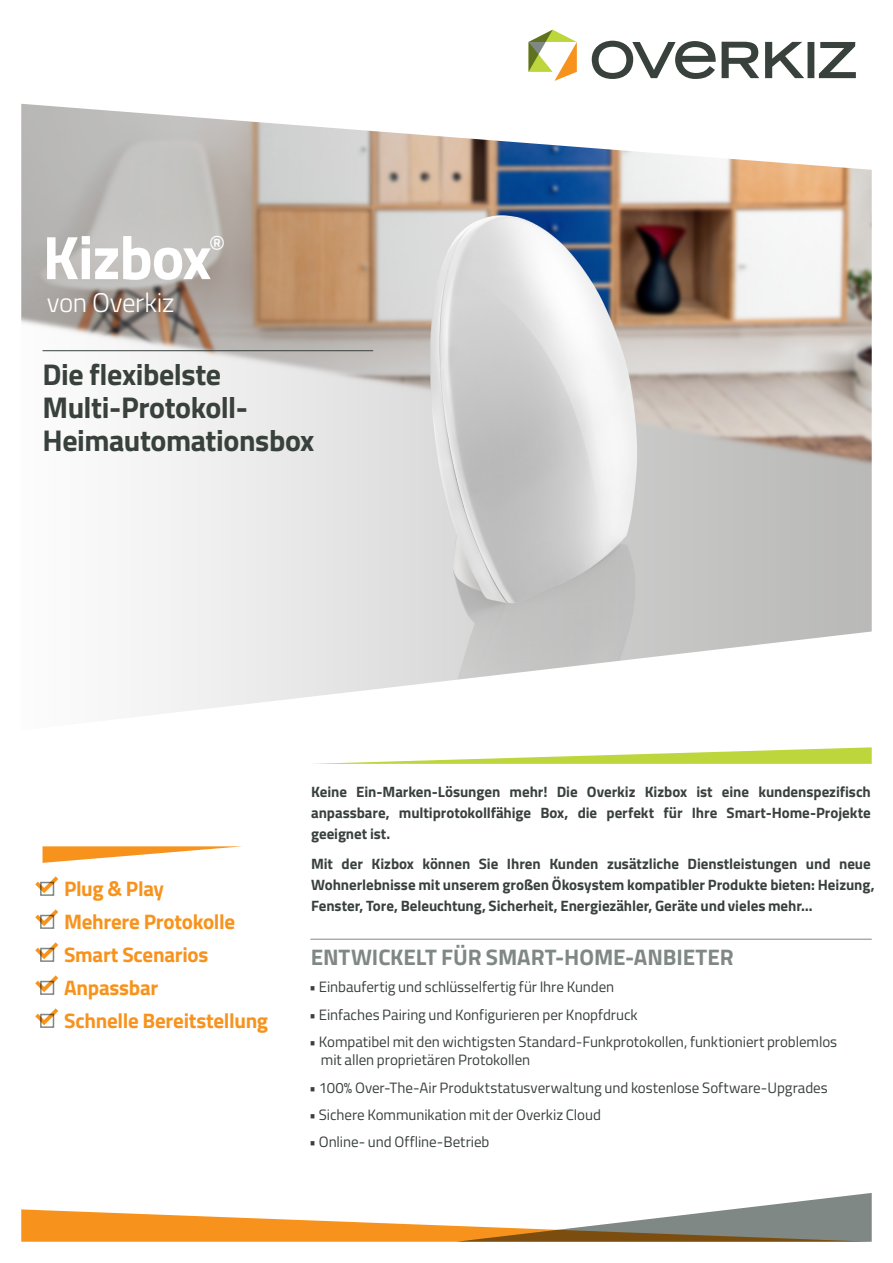
<style>
.page{position:relative;width:893px;height:1263px;background:#fff}
.page>*{position:absolute;margin:0;border:0;box-sizing:border-box;transform-origin:0 0}
.t1{font:700 61.5px "Titillium Web";letter-spacing:-.02em;color:#fff}
.t2{font:700 30px/33px "Titillium Web";letter-spacing:-.015em;color:#39413d}
.t3{font:300 27px "Titillium Web";letter-spacing:-.015em;color:#fff}
.t4{font:25.8px "Titillium Web";color:#fff}
.t5{font:700 22.5px "Titillium Web";letter-spacing:-.005em;color:#7f8884}
.t6{font:700 21px "Titillium Web";letter-spacing:-.015em;color:#f7931d}
.t7{font:700 15px/21px "Titillium Web";letter-spacing:-.005em;color:#39413d;text-align:justify}
.t8{font:15px/18px "Titillium Web";letter-spacing:-.005em;color:#39413d}
</style>
<div class="page">
<img style="left:21px;top:104px;width:851px;height:612px">
<hr style="left:310px;top:939px;width:562px;height:1px;background:#7f8884">
<svg style="left:312px;top:747px;width:560px;height:17px"></svg>
<svg style="left:592px;top:41px;width:264px;height:38px"></svg>
<svg style="left:528px;top:30px;width:49px;height:51px"></svg>
<svg style="left:21px;top:1193px;width:851px;height:49px"></svg>
<hr style="left:43px;top:350px;width:330px;height:1px;background:#39413d">
<svg style="left:43px;top:846px;width:199px;height:17px"></svg>
<div style="left:40px;top:882px;width:14px;height:14px;border:2px solid #7f8884"></div>
<div style="left:40px;top:915px;width:14px;height:14px;border:2px solid #7f8884"></div>
<div style="left:40px;top:948px;width:14px;height:14px;border:2px solid #7f8884"></div>
<div style="left:40px;top:981px;width:14px;height:14px;border:2px solid #7f8884"></div>
<div style="left:40px;top:1014px;width:14px;height:14px;border:2px solid #7f8884"></div>
<svg style="left:35px;top:876px;width:24px;height:19px"></svg>
<svg style="left:35px;top:909px;width:24px;height:19px"></svg>
<svg style="left:35px;top:942px;width:24px;height:19px"></svg>
<svg style="left:35px;top:975px;width:24px;height:19px"></svg>
<svg style="left:35px;top:1008px;width:24px;height:19px"></svg>
<p class="t1" style="left:43px;top:211px;width:170px">Kizbox</p>
<p class="t4" style="left:209px;top:226px;width:18px">®</p>
<p class="t3" style="left:47px;top:282px;width:129px">von Overkiz</p>
<p class="t2" style="left:43px;top:357px;width:273px">Die flexibelste<br>Multi-Protokoll-<br>Heimautomationsbox</p>
<p class="t6" style="left:64px;top:872px;width:102px">Plug &amp; Play</p>
<p class="t6" style="left:64px;top:905px;width:173px">Mehrere Protokolle</p>
<p class="t6" style="left:64px;top:938px;width:146px">Smart Scenarios</p>
<p class="t6" style="left:64px;top:971px;width:96px">Anpassbar</p>
<p class="t6" style="left:64px;top:1004px;width:205px">Schnelle Bereitstellung</p>
<p class="t7" style="left:311px;top:781px;width:561px">Keine Ein-Marken-Lösungen mehr! Die Overkiz Kizbox ist eine kundenspezifisch anpassbare, multiprotokollfähige Box, die perfekt für Ihre Smart-Home-Projekte geeignet ist.</p>
<p class="t7" style="left:311px;top:852px;width:565px;text-align:left">Mit der Kizbox können Sie Ihren Kunden zusätzliche Dienstleistungen und neue<br>Wohnerlebnisse mit unserem großen Ökosystem kompatibler Produkte bieten: Heizung,<br>Fenster, Tore, Beleuchtung, Sicherheit, Energiezähler, Geräte und vieles mehr…</p>
<p class="t5" style="left:311px;top:940px;width:424px">ENTWICKELT FÜR SMART-HOME-ANBIETER</p>
<p class="t8" style="left:309px;top:977px;width:307px">• Einbaufertig und schlüsselfertig für Ihre Kunden</p>
<p class="t8" style="left:309px;top:1005px;width:330px">• Einfaches Pairing und Konfigurieren per Knopfdruck</p>
<p class="t8" style="left:321px;top:1032px;width:518px;text-indent:-12px">• Kompatibel mit den wichtigsten Standard-Funkprotokollen, funktioniert problemlos mit allen proprietären Protokollen</p>
<p class="t8" style="left:309px;top:1077px;width:520px">• 100% Over-The-Air Produktstatusverwaltung und kostenlose Software-Upgrades</p>
<p class="t8" style="left:309px;top:1105px;width:293px">• Sichere Kommunikation mit der Overkiz Cloud</p>
<p class="t8" style="left:309px;top:1132px;width:182px">• Online- und Offline-Betrieb</p>
</div>
